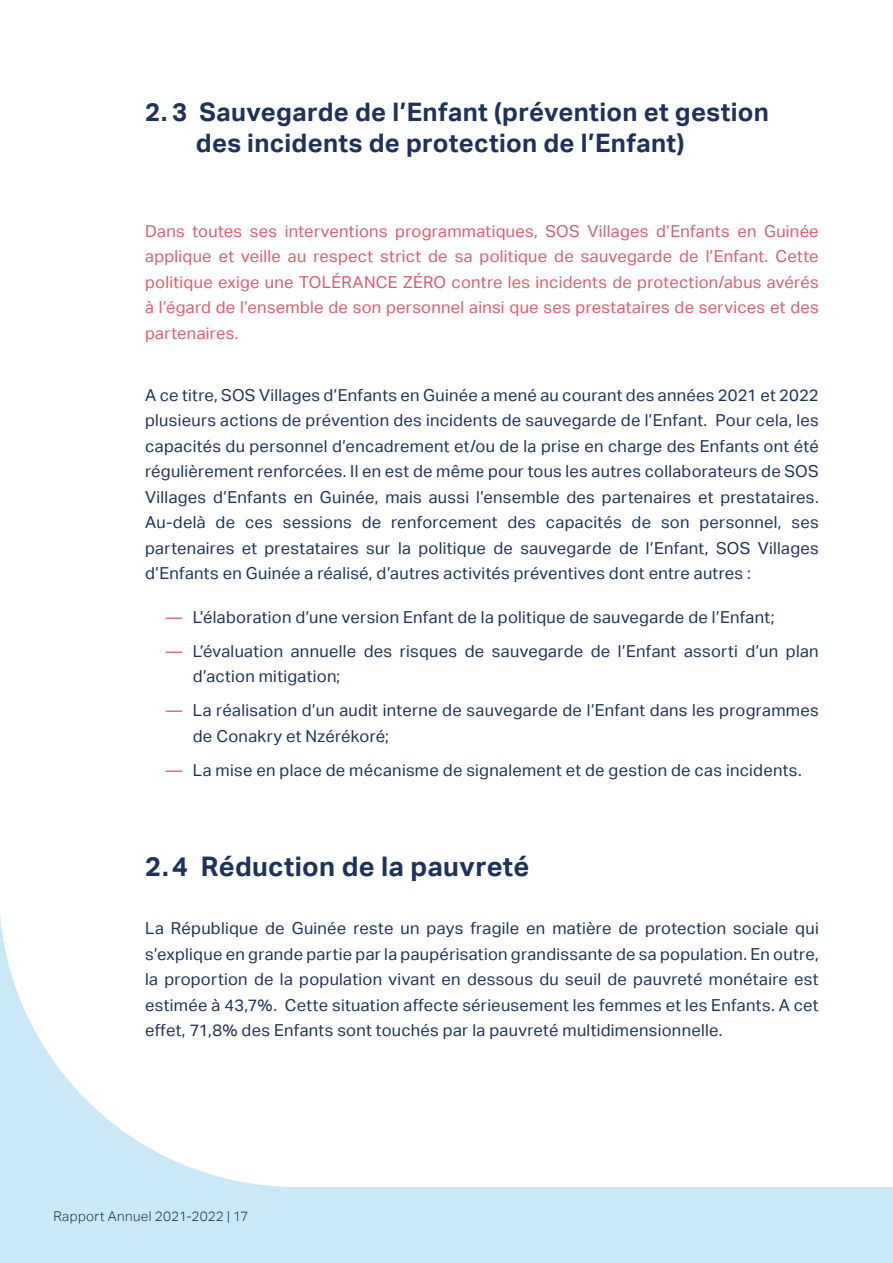
<style>
.page{position:relative;width:893px;height:1263px;background:#cbe8f8}
.page>*{position:absolute;margin:0;border:0;box-sizing:border-box;transform-origin:0 0}
.t1{font:700 27px "Aktiv Grotesk";letter-spacing:.01em;color:#1c325d}
.t2{font:700 25.5px/31.5px "Aktiv Grotesk";letter-spacing:.01em;color:#1c325d}
.t3{font:16.5px/25.5px "Aktiv Grotesk";letter-spacing:.02em;color:#1c325d}
.t4{font:16.5px/25.5px "Aktiv Grotesk";letter-spacing:.015em;color:#de5a6c;text-align:justify}
.t5{font:300 13.5px "Aktiv Grotesk";letter-spacing:.025em;color:#1c325d}
.s1{color:#de5a6c}
</style>
<div class="page">
<div style="left:0;top:0;width:893px;height:1187px;background:#fff"></div>
<p class="t2" style="left:196px;top:96px;width:575px;text-indent:-51px">2. 3 Sauvegarde de l’Enfant (prévention et gestion des incidents de protection de l’Enfant)</p>
<p class="t4" style="left:145px;top:218px;width:675px">Dans toutes ses interventions programmatiques, SOS Villages d’Enfants en Guinée applique et veille au respect strict de sa politique de sauvegarde de l’Enfant. Cette politique exige une TOLÉRANCE ZÉRO contre les incidents de protection/abus avérés à l’égard de l’ensemble de son personnel ainsi que ses prestataires de services et des partenaires.</p>
<p class="t3" style="left:145px;top:382px;width:675px;text-align:justify">A ce titre, SOS Villages d’Enfants en Guinée a mené au courant des années 2021 et 2022 plusieurs actions de prévention des incidents de sauvegarde de l’Enfant. Pour cela, les capacités du personnel d’encadrement et/ou de la prise en charge des Enfants ont été régulièrement renforcées. Il en est de même pour tous les autres collaborateurs de SOS Villages d’Enfants en Guinée, mais aussi l’ensemble des partenaires et prestataires.<br>Au-delà de ces sessions de renforcement des capacités de son personnel, ses partenaires et prestataires sur la politique de sauvegarde de l’Enfant, SOS Villages d’Enfants en Guinée a réalisé, d’autres activités préventives dont entre autres :</p>
<p class="t3" style="left:166px;top:604px;width:610px"><span class="s1">—</span> L’élaboration d’une version Enfant de la politique de sauvegarde de l’Enfant;</p>
<p class="t3" style="left:193px;top:638px;width:627px;text-indent:-27px"><span class="s1">—</span> L’évaluation annuelle des risques de sauvegarde de l’Enfant assorti d’un plan d’action mitigation;</p>
<p class="t3" style="left:193px;top:698px;width:627px;text-indent:-27px"><span class="s1">—</span> La réalisation d’un audit interne de sauvegarde de l’Enfant dans les programmes de Conakry et Nzérékoré;</p>
<p class="t3" style="left:166px;top:757px;width:637px"><span class="s1">—</span> La mise en place de mécanisme de signalement et de gestion de cas incidents.</p>
<p class="t1" style="left:145px;top:850px;width:386px">2.4 Réduction de la pauvreté</p>
<p class="t3" style="left:145px;top:916px;width:675px;text-align:justify">La République de Guinée reste un pays fragile en matière de protection sociale qui s’explique en grande partie par la paupérisation grandissante de sa population. En outre, la proportion de la population vivant en dessous du seuil de pauvreté monétaire est estimée à 43,7%. Cette situation affecte sérieusement les femmes et les Enfants. A cet effet, 71,8% des Enfants sont touchés par la pauvreté multidimensionnelle.</p>
<p class="t5" style="left:54px;top:1208px;width:196px">Rapport Annuel 2021-2022 | 17</p>
</div>
